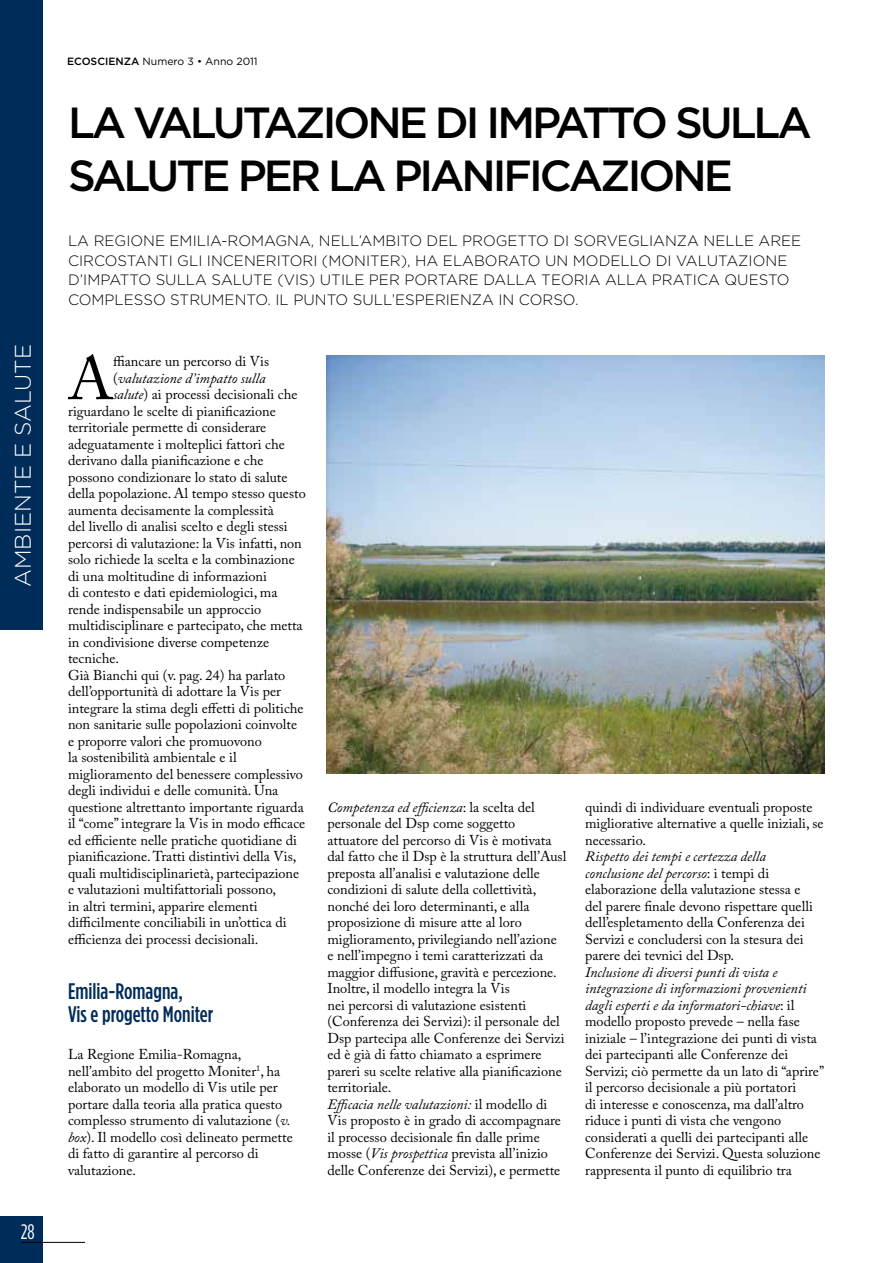
<style>
.page{position:relative;width:893px;height:1263px;background:#fff}
.page>*{position:absolute;margin:0;border:0;box-sizing:border-box;transform-origin:0 0}
.t1{font:60.6px "Adobe Caslon Pro";color:#000}
.t2{font:500 43.5px/52.5px "Gotham";letter-spacing:.265em;color:#000}
.t3{font:500 22.5px/22.5px "Gotham Condensed";color:#002c5a}
.t4{font:300 22.5px "Gotham";color:#fff}
.t5{font:21px "Gotham Condensed";color:#fff}
.t6{font:300 15px/19.5px "Gotham";color:#000}
.t7{font:14.25px/16.5px "Adobe Caslon Pro";color:#000}
.t8{font:italic 14.25px "Adobe Caslon Pro";color:#000}
.t9{font:10.5px "Gotham";color:#000}
.s1{font-weight:500}
.s2{font-style:normal}
.s3{font-style:italic}
</style>
<div class="page">
<div style="left:0;top:1216px;width:43px;height:47px;background:#002c5a"></div>
<hr style="left:21px;top:1242px;width:64px;height:1px;background:#000">
<div style="left:0;top:0;width:43px;height:629px;background:#002c5a"></div>
<img style="left:327px;top:355px;width:498px;height:418px">
<h3 class="t4" style="left:10px;top:587px;width:241px;rotate:-90deg">AMBIENTE E SALUTE</h3>
<h3 class="t5" style="left:21px;top:1221px;width:16px">28</h3>
<p class="t9" style="left:67px;top:55px;width:192px"><span class="s1">ECOSCIENZA</span> Numero 3 • Anno 2011</p>
<h2 class="t2" style="left:68px;top:96px;width:745px">LA VALUTAZIONE DI IMPATTO SULLA<br>SALUTE PER LA PIANIFICAZIONE</h2>
<p class="t6" style="left:68px;top:231px;width:723px;text-indent:58px">IONE EMILIA-ROMAG NA, NELL’AMBITO DEL PROGETTO DI SORVEG LIANZA NELLE AREE CIRCOSTANTI GLI INCENERITORI (MONITER), HA ELABORATO UN MODELLO DI VALUTAZIONE D’IMPATTO SULLA SALUTE (VIS) UTILE PER PORTARE DALLA TEORIA ALLA PRATICA QUESTO COMPLESSO STRUMENTO. I L PUNTO SULL’ESPERIENZA IN CORSO.</p>
<p class="t6" style="left:68px;top:231px;width:37px">LA REG</p>
<h1 class="t1" style="left:68px;top:343px;width:47px">A</h1>
<p class="t7" style="left:113px;top:353px;width:158px">ffiancare un percorso di Vis</p>
<p class="t8" style="left:113px;top:369px;width:154px"><span class="s2">(</span>valutazione d’impatto sulla</p>
<p class="t7" style="left:113px;top:386px;width:186px"><span class="s3">salute</span>) ai processi decisionali che</p>
<p class="t7" style="left:68px;top:402px;width:209px">riguardano le scelte di pianificazione</p>
<p class="t7" style="left:68px;top:419px;width:200px">territoriale permette di considerare</p>
<p class="t7" style="left:68px;top:435px;width:218px">adeguatamente i molteplici fattori che</p>
<p class="t7" style="left:68px;top:452px;width:197px">derivano dalla pianificazione e che</p>
<p class="t7" style="left:68px;top:468px;width:221px">possono condizionare lo stato di salute</p>
<p class="t7" style="left:68px;top:485px;width:239px">della popolazione. Al tempo stesso questo</p>
<p class="t7" style="left:68px;top:501px;width:207px">aumenta decisamente la complessità</p>
<p class="t7" style="left:68px;top:518px;width:221px">del livello di analisi scelto e degli stessi</p>
<p class="t7" style="left:68px;top:534px;width:235px">percorsi di valutazione: la Vis infatti, non</p>
<p class="t7" style="left:68px;top:551px;width:228px">solo richiede la scelta e la combinazione</p>
<p class="t7" style="left:68px;top:567px;width:200px">di una moltitudine di informazioni</p>
<p class="t7" style="left:68px;top:584px;width:211px">di contesto e dati epidemiologici, ma</p>
<p class="t7" style="left:68px;top:600px;width:195px">rende indispensabile un approccio</p>
<p class="t7" style="left:68px;top:617px;width:236px">multidisciplinare e partecipato, che metta</p>
<p class="t7" style="left:68px;top:633px;width:203px">in condivisione diverse competenze</p>
<p class="t7" style="left:68px;top:650px;width:53px">tecniche.</p>
<p class="t7" style="left:68px;top:666px;width:219px">Già Bianchi qui (v. pag. 24) ha parlato</p>
<p class="t7" style="left:68px;top:683px;width:215px">dell’opportunità di adottare la Vis per</p>
<p class="t7" style="left:68px;top:699px;width:237px">integrare la stima degli effetti di politiche</p>
<p class="t7" style="left:68px;top:716px;width:231px">non sanitarie sulle popolazioni coinvolte</p>
<p class="t7" style="left:68px;top:732px;width:195px">e proporre valori che promuovono</p>
<p class="t7" style="left:68px;top:749px;width:170px">la sostenibilità ambientale e il</p>
<p class="t7" style="left:68px;top:765px;width:236px">miglioramento del benessere complessivo</p>
<p class="t7" style="left:68px;top:782px;width:212px">degli individui e delle comunità. Una</p>
<p class="t7" style="left:68px;top:798px;width:237px">questione altrettanto importante riguarda</p>
<p class="t7" style="left:68px;top:815px;width:239px">il “come” integrare la Vis in modo efficace</p>
<p class="t7" style="left:68px;top:831px;width:230px">ed efficiente nelle pratiche quotidiane di</p>
<p class="t7" style="left:68px;top:848px;width:230px">pianificazione. Tratti distintivi della Vis,</p>
<p class="t7" style="left:68px;top:864px;width:233px">quali multidisciplinarietà, partecipazione</p>
<p class="t7" style="left:68px;top:881px;width:210px">e valutazioni multifattoriali possono,</p>
<p class="t7" style="left:68px;top:897px;width:191px">in altri termini, apparire elementi</p>
<p class="t7" style="left:68px;top:914px;width:220px">difficilmente conciliabili in un’ottica di</p>
<p class="t7" style="left:68px;top:930px;width:192px">efficienza dei processi decisionali.</p>
<h3 class="t3" style="left:68px;top:979px;width:147px">Emilia-Romagna,<br>Vis e progetto Moniter</h3>
<p class="t7" style="left:68px;top:1046px;width:226px">La Regione Emilia-Romagna, nell’ambito del progetto Moniter<sup>1</sup>, ha elaborato un modello di Vis utile per portare dalla teoria alla pratica questo complesso strumento di valutazione (<span class="s3">v. box</span>). Il modello così delineato permette di fatto di garantire al percorso di valutazione.</p>
<p class="t7" style="left:327px;top:798px;width:240px"><span class="s3">Competenza ed efficienza</span>: la scelta del personale del Dsp come soggetto attuatore del percorso di Vis è motivata dal fatto che il Dsp è la struttura dell’Ausl preposta all’analisi e valutazione delle condizioni di salute della collettività, nonché dei loro determinanti, e alla proposizione di misure atte al loro miglioramento, privilegiando nell’azione e nell’impegno i temi caratterizzati da maggior diffusione, gravità e percezione.<br>Inoltre, il modello integra la Vis<br>nei percorsi di valutazione esistenti (Conferenza dei Servizi): il personale del Dsp partecipa alle Conferenze dei Servizi ed è già di fatto chiamato a esprimere pareri su scelte relative alla pianificazione territoriale.<br><span class="s3">Efficacia nelle valutazioni:</span> il modello di Vis proposto è in grado di accompagnare il processo decisionale fin dalle prime mosse (<span class="s3">Vis prospettica</span> prevista all’inizio delle Conferenze dei Servizi), e permette</p>
<p class="t7" style="left:585px;top:798px;width:240px">quindi di individuare eventuali proposte migliorative alternative a quelle iniziali, se necessario.</p>
<p class="t7" style="left:585px;top:848px;width:229px"><span class="s3">Rispetto dei tempi e certezza della conclusione del percorso</span>: i tempi di elaborazione della valutazione stessa e del parere finale devono rispettare quelli dell’espletamento della Conferenza dei Servizi e concludersi con la stesura dei parere dei tevnici del Dsp.</p>
<p class="t7" style="left:585px;top:963px;width:241px"><span class="s3">Inclusione di diversi punti di vista e integrazione di informazioni provenienti dagli esperti e da informatori-chiave</span>: il modello proposto prevede – nella fase iniziale – l’integrazione dei punti di vista dei partecipanti alle Conferenze dei Servizi; ciò permette da un lato di “aprire” il percorso decisionale a più portatori<br>di interesse e conoscenza, ma dall’altro riduce i punti di vista che vengono considerati a quelli dei partecipanti alle Conferenze dei Servizi. Questa soluzione rappresenta il punto di equilibrio tra</p>
</div>
